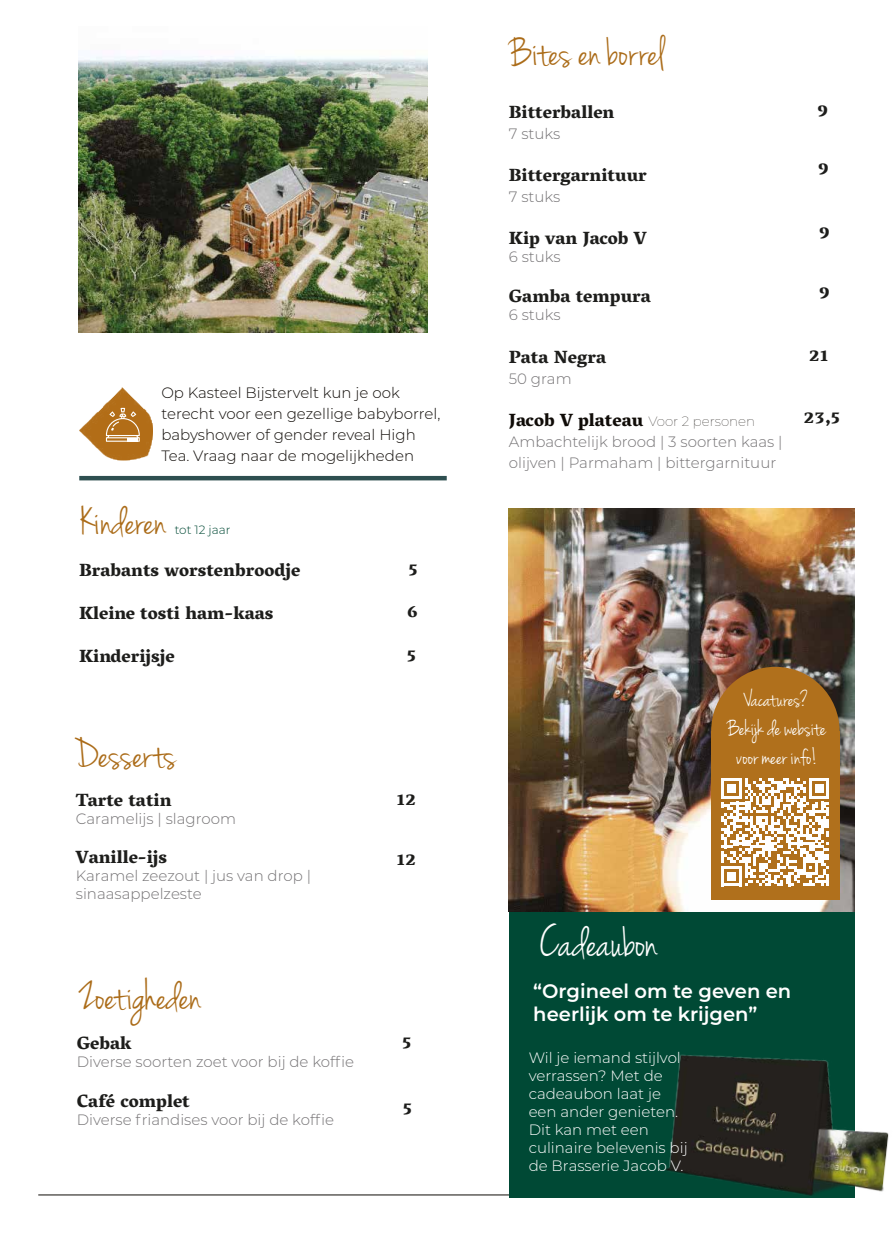
<style>
.page{position:relative;width:893px;height:1239px;background:#fff}
.page>*{position:absolute;margin:0;border:0;box-sizing:border-box;transform-origin:0 0}
.t1{font:46.5px "Jenna Sue";color:#fff}
.t2{font:43.5px "Jenna Sue";color:#ab6c19}
.t3{font:24px/28.8px "Jenna Sue";color:#fff;text-align:center}
.t4{font:24px "Jenna Sue";color:#fdfaf3}
.t5{font:600 19.5px/23.4px "Montserrat";color:#fff}
.t6{font:800 18px "Vesper Libre";color:#1d1d1b}
.t7{font:800 18px "Vesper Libre";color:#0f0b07}
.t8{font:300 15px/18px "Montserrat";color:#747274}
.t9{font:300 15px/21px "Montserrat";color:#0f0b07}
.t10{font:300 15px/18px "Montserrat";color:#fff}
.t11{font:300 12px "Montserrat";color:#004935}
.s1{font-family:"Montserrat";font-weight:100;font-size:13.5px}
</style>
<div class="page">
<hr style="left:38px;top:1194px;width:817px;height:1px;background:#0f0b07">
<div style="left:509px;top:911px;width:346px;height:286px;background:#004935"></div>
<img style="left:509px;top:509px;width:346px;height:402px">
<img style="left:79px;top:56px;width:348px;height:276px">
<div style="left:711px;top:731px;width:128px;height:168px;background:#b0701c"></div>
<div style="left:711px;top:667px;width:128px;height:128px;background:#b0701c;border-radius:50%"></div>
<hr style="left:79px;top:476px;width:368px;height:4px;background:#2e4f50">
<img style="left:79px;top:387px;width:73px;height:73px">
<svg style="left:106px;top:408px;width:34px;height:34px"></svg>
<img style="left:664px;top:1054px;width:225px;height:144px">
<svg style="left:721px;top:778px;width:108px;height:108px"></svg>
<p class="t9" style="left:161px;top:381px;width:281px">Op Kasteel Bijstervelt kun je ook terecht voor een gezellige babyborrel, babyshower of gender reveal High Tea. Vraag naar de mogelijkheden</p>
<h2 class="t2" style="left:80px;top:496px;width:88px">Kinderen</h2>
<p class="t11" style="left:175px;top:522px;width:57px">tot 12 jaar</p>
<p class="t6" style="left:79px;top:559px;width:223px">Brabants worstenbroodje</p>
<p class="t6" style="left:79px;top:602px;width:196px">Kleine tosti ham-kaas</p>
<p class="t6" style="left:79px;top:645px;width:97px">Kinderijsje</p>
<h2 class="t2" style="left:74px;top:729px;width:104px">Desserts</h2>
<p class="t6" style="left:76px;top:788px;width:97px">Tarte tatin</p>
<p class="t8" style="left:76px;top:808px;width:162px">Caramelijs | slagroom</p>
<p class="t6" style="left:76px;top:846px;width:93px">Vanille-ijs</p>
<p class="t8" style="left:76px;top:866px;width:237px">Karamel zeezout | jus van drop | sinaasappelzeste</p>
<h2 class="t2" style="left:79px;top:971px;width:124px">Zoetigheden</h2>
<p class="t6" style="left:77px;top:1032px;width:56px">Gebak</p>
<p class="t8" style="left:77px;top:1052px;width:279px">Diverse soorten zoet voor bij de koffie</p>
<p class="t6" style="left:77px;top:1090px;width:115px">Café complet</p>
<p class="t8" style="left:77px;top:1110px;width:259px">Diverse friandises voor bij de koffie</p>
<p class="t6" style="left:408px;top:558px;width:11px">5</p>
<p class="t6" style="left:407px;top:600px;width:12px">6</p>
<p class="t6" style="left:407px;top:644px;width:11px">5</p>
<p class="t6" style="left:396px;top:788px;width:21px">12</p>
<p class="t6" style="left:396px;top:848px;width:21px">12</p>
<p class="t6" style="left:402px;top:1031px;width:11px">5</p>
<p class="t6" style="left:403px;top:1097px;width:11px">5</p>
<h2 class="t2" style="left:510px;top:28px;width:156px">Bites en borrel</h2>
<p class="t6" style="left:509px;top:101px;width:107px">Bitterballen</p>
<p class="t8" style="left:509px;top:124px;width:53px">7 stuks</p>
<p class="t6" style="left:509px;top:164px;width:139px">Bittergarnituur</p>
<p class="t8" style="left:509px;top:187px;width:53px">7 stuks</p>
<p class="t6" style="left:509px;top:227px;width:139px">Kip van Jacob V</p>
<p class="t8" style="left:509px;top:247px;width:53px">6 stuks</p>
<p class="t6" style="left:509px;top:285px;width:144px">Gamba tempura</p>
<p class="t8" style="left:509px;top:305px;width:53px">6 stuks</p>
<p class="t6" style="left:509px;top:346px;width:99px">Pata Negra</p>
<p class="t8" style="left:509px;top:369px;width:64px">50 gram</p>
<p class="t7" style="left:509px;top:409px;width:248px">Jacob V plateau <span class="s1">Voor 2 personen</span></p>
<p class="t8" style="left:509px;top:430px;width:275px;line-height:21px">Ambachtelijk brood | 3 soorten kaas | olijven | Parmaham | bittergarnituur</p>
<p class="t6" style="left:817px;top:100px;width:13px">9</p>
<p class="t6" style="left:818px;top:157px;width:13px">9</p>
<p class="t6" style="left:819px;top:221px;width:13px">9</p>
<p class="t6" style="left:819px;top:282px;width:13px">9</p>
<p class="t6" style="left:809px;top:344px;width:21px">21</p>
<p class="t6" style="left:804px;top:406px;width:38px">23,5</p>
<h1 class="t1" style="left:540px;top:915px;width:119px">Cadeaubon</h1>
<h3 class="t4" style="left:745px;top:685px;width:65px">Vacatures?</h3>
<h3 class="t3" style="left:727px;top:714px;width:100px">Bekijk de website voor meer info!</h3>
<h3 class="t5" style="left:533px;top:978px;width:259px">“Orgineel om te geven en heerlijk om te krijgen”</h3>
<p class="t10" style="left:529px;top:1048px;width:160px">Wil je iemand stijlvol verrassen? Met de cadeaubon laat je een ander genieten.<br>Dit kan met een culinaire belevenis bij de Brasserie Jacob V.</p>
</div>
